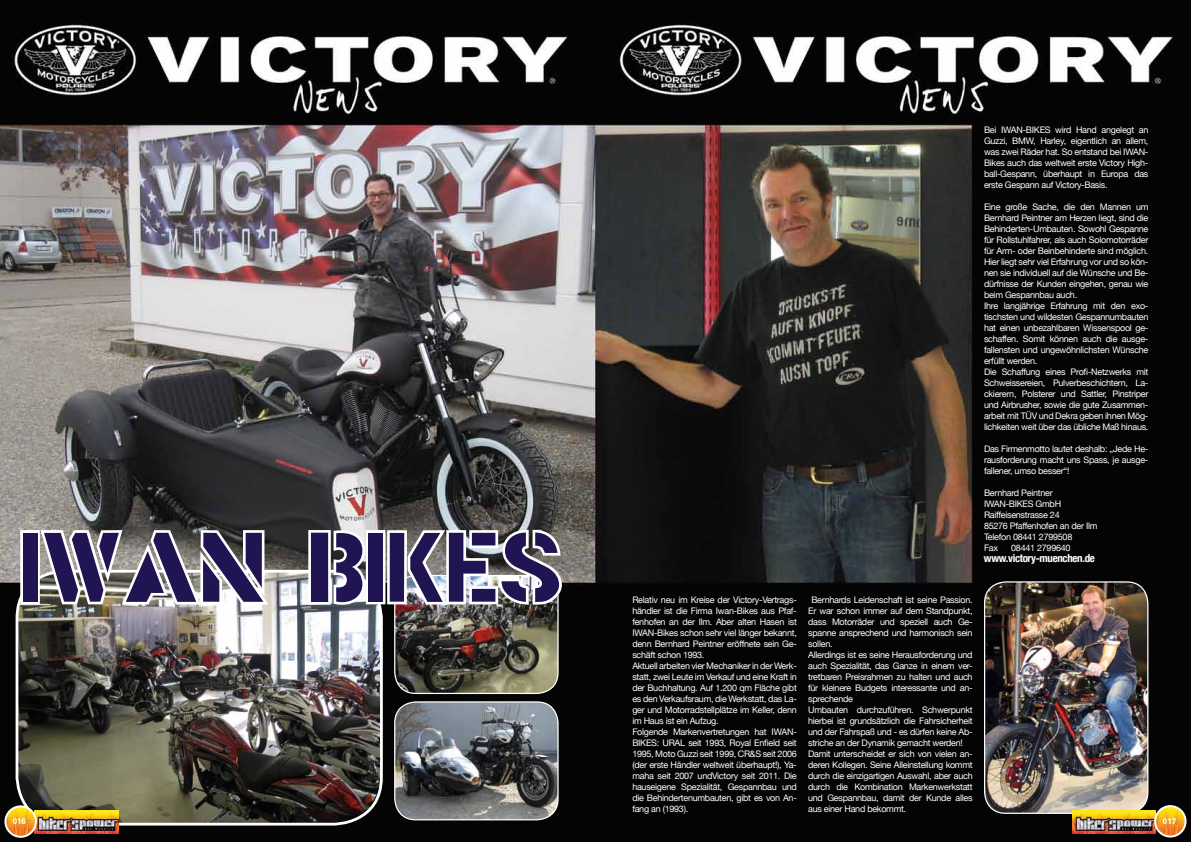
<style>
.page{position:relative;width:1191px;height:842px;background:#fff}
.page>*{position:absolute;margin:0;border:0;box-sizing:border-box;transform-origin:0 0}
.t1{font:96.1px "Stencil Gothic JL";color:#211452}
.t2{font:700 condensed 11px "Helvetica Neue";letter-spacing:-.03em;color:#fff}
.t3{font:9px/11px "Helvetica Neue";letter-spacing:-.03em;color:#fff}
.t4{font:700 8px "Zurich BT";color:#fff}
</style>
<div class="page">
<img style="left:0;top:0;width:1191px;height:842px">
<img style="left:17px;top:571px;width:364px;height:253px">
<div style="left:16px;top:570px;width:367px;height:255px;border:3px solid #fff;border-radius:47px"></div>
<img style="left:395px;top:607px;width:163px;height:86px">
<div style="left:394px;top:575px;width:164px;height:119px;border:1px solid #fff;border-radius:21px"></div>
<img style="left:984px;top:582px;width:163px;height:231px">
<div style="left:984px;top:581px;width:164px;height:233px;border:1px solid #fff;border-radius:21px"></div>
<img style="left:395px;top:702px;width:163px;height:118px">
<div style="left:394px;top:701px;width:164px;height:119px;border:1px solid #fff;border-radius:21px"></div>
<div style="left:20px;top:530px;width:20px;height:74px;border:5px solid #fff"></div>
<svg style="left:37px;top:525px;width:236px;height:82px"></svg>
<svg style="left:306px;top:527px;width:63px;height:80px"></svg>
<div style="left:366px;top:530px;width:19px;height:74px;border:5px solid #fff"></div>
<img style="left:384px;top:527px;width:181px;height:80px">
<img style="left:35px;top:811px;width:83px;height:22px">
<img style="left:1072px;top:811px;width:83px;height:22px">
<img style="left:5px;top:806px;width:31px;height:31px;border-radius:15px">
<div style="left:4px;top:805px;width:33px;height:33px;border:2px solid #fff;border-radius:50%"></div>
<img style="left:1155px;top:806px;width:30px;height:30px;border-radius:15px">
<div style="left:1154px;top:805px;width:32px;height:32px;border:2px solid #fff;border-radius:50%"></div>
<h1 class="t1" style="left:19px;top:527px;width:544px">IWAN BIKES</h1>
<p class="t3" style="left:984px;top:124px;width:166px;text-align:justify">Bei IWAN-BIKES wird Hand angelegt an Guzzi, BMW, Harley, eigentlich an allem, was zwei Räder hat. So entstand bei IWAN-Bikes auch das weltweit erste Victory High&shy;ball-Gespann, überhaupt in Europa das erste Gespann auf Victory-Basis.</p>
<p class="t3" style="left:984px;top:201px;width:166px">Eine große Sache, die den Mannen um Bernhard Peintner am Herzen liegt, sind die Behinderten-Umbauten. Sowohl Gespanne für Rollstuhlfahrer, als auch Solomotorräder für Arm- oder Beinbehinderte sind möglich.<br>Hier liegt sehr viel Erfahrung vor und so kön&shy;nen sie individuell auf die Wünsche und Be&shy;dürfnisse der Kunden eingehen, genau wie beim Gespannbau auch.<br>Ihre langjährige Erfahrung mit den exo&shy;tischsten und wildesten Gespannumbauten hat einen unbezahlbaren Wissenspool ge&shy;schaffen. Somit können auch die ausge&shy;fallensten und ungewöhnlichsten Wünsche erfüllt werden.<br>Die Schaffung eines Profi-Netzwerks mit Schweissereien, Pulverbeschichtern, La&shy;ckierern, Polsterer und Sattler, Pinstriper und Airbrusher, sowie die gute Zusammen&shy;arbeit mit TÜV und Dekra geben ihnen Mög&shy;lichkeiten weit über das übliche Maß hinaus.</p>
<p class="t3" style="left:984px;top:443px;width:166px;text-align:justify">Das Firmenmotto lautet deshalb: „Jede He&shy;rausforderung macht uns Spass, je ausge&shy;fallener, umso besser“!</p>
<p class="t3" style="left:984px;top:487px;width:115px">Bernhard Peintner<br>IWAN-BIKES GmbH<br>Raiffeisenstrasse 24<br>85276 Pfaffenhofen an der Ilm<br>Telefon 08441 2799508<br>Fax</p>
<p class="t3" style="left:1011px;top:542px;width:61px">08441 2799640</p>
<p class="t2" style="left:984px;top:552px;width:113px">www.victory-muenchen.de</p>
<p class="t3" style="left:632px;top:594px;width:166px">Relativ neu im Kreise der Victory-Vertrags&shy;händler ist die Firma Iwan-Bikes aus Pfaf&shy;fenhofen an der Ilm. Aber alten Hasen ist IWAN-Bikes schon sehr viel länger bekannt, denn Bernhard Peintner eröffnete sein Ge&shy;schäft schon 1993.<br>Aktuell arbeiten vier Mechaniker in der Werk&shy;statt, zwei Leute im Verkauf und eine Kraft in der Buchhaltung. Auf 1.200 qm Fläche gibt es den Verkaufsraum, die Werkstatt, das La&shy;ger und Motorradstellplätze im Keller, denn im Haus ist ein Aufzug.<br>Folgende Markenvertretungen hat IWAN-BIKES: URAL seit 1993, Royal Enfield seit 1995, Moto Guzzi seit 1999, CR&amp;S seit 2006 (der erste Händler weltweit überhaupt!), Ya&shy;maha seit 2007 undVictory seit 2011. Die hauseigene Spezialität, Gespannbau und die Behindertenumbauten, gibt es von An&shy;fang an (1993).</p>
<p class="t3" style="left:808px;top:594px;width:166px;text-indent:3px">Bernhards Leidenschaft ist seine Passion.<br>Er war schon immer auf dem Standpunkt, dass Motorräder und speziell auch Ge&shy;spanne ansprechend und harmonisch sein sollen.<br>Allerdings ist es seine Herausforderung und auch Spezialität, das Ganze in einem ver&shy;tretbaren Preisrahmen zu halten und auch für kleinere Budgets interessante und an&shy;sprechende<br>Umbauten durchzuführen. Schwerpunkt hierbei ist grundsätzlich die Fahrsicherheit und der Fahrspaß und - es dürfen keine Ab&shy;striche an der Dynamik gemacht werden!<br>Damit unterscheidet er sich von vielen an&shy;deren Kollegen. Seine Alleinstellung kommt durch die einzigartigen Auswahl, aber auch durch die Kombination Markenwerkstatt und Gespannbau, damit der Kunde alles aus einer Hand bekommt.</p>
<p class="t4" style="left:13px;top:817px;width:15px">016</p>
<p class="t4" style="left:1163px;top:817px;width:15px">017</p>
</div>
